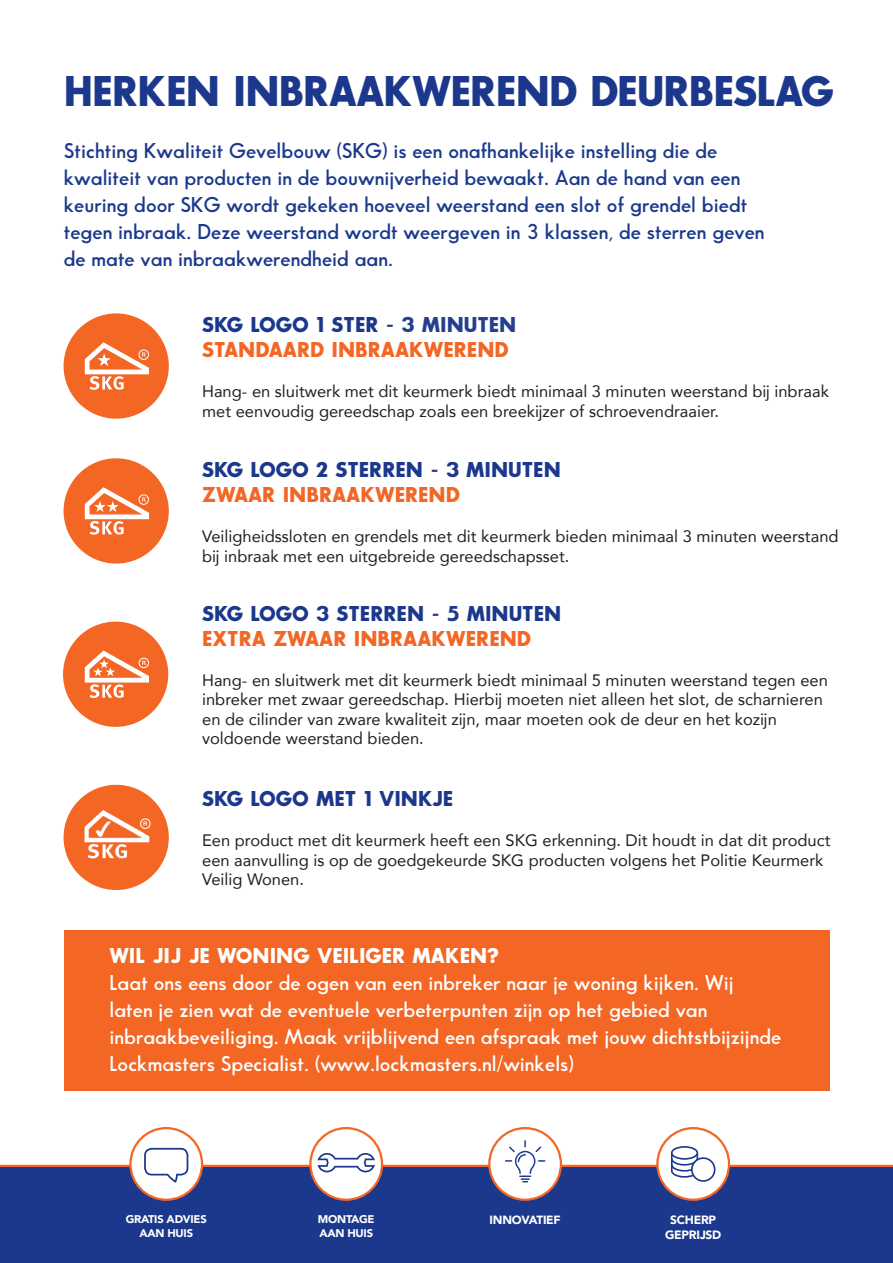
<style>
.page{position:relative;width:893px;height:1263px;background:#fff}
.page>*{position:absolute;margin:0;border:0;box-sizing:border-box;transform-origin:0 0}
.t1{font:42px "Sans Serif Bld FLF";letter-spacing:-.02em;color:#1b388c}
.t2{font:600 21px/27px "Sans Serif FLF";color:#1b388c}
.t3{font:600 21px/27px "Sans Serif FLF";color:#fff}
.t4{font:21px/25.2px "Sans Serif Bld FLF";color:#1b388c}
.t5{font:21px "Sans Serif Bld FLF";color:#f36624}
.t6{font:21px "Sans Serif Bld FLF";color:#fff}
.t7{font:16.5px/19.5px "Avenir";color:#231f20}
.t8{font:900 12px "Avenir";letter-spacing:-.02em;color:#fff}
.t9{font:900 11.85px "Avenir";letter-spacing:-.02em;color:#fff}
.t10{font:900 11.1px "Avenir";letter-spacing:-.02em;color:#fff}
.s1{color:#253f8e}
.s2{color:#f36624}
</style>
<div class="page">
<div style="left:0;top:1167px;width:893px;height:96px;background:#1b388c"></div>
<hr style="left:0;top:1165px;width:893px;height:2px;background:#f36624">
<div style="left:130px;top:1128px;width:72px;height:72px;background:#fff;border-radius:50%"></div>
<div style="left:129px;top:1127px;width:74px;height:74px;border:2px solid #f36624;border-radius:50%"></div>
<svg style="left:144px;top:1147px;width:45px;height:36px"></svg>
<div style="left:310px;top:1128px;width:72px;height:72px;background:#fff;border-radius:50%"></div>
<div style="left:309px;top:1127px;width:74px;height:74px;border:2px solid #f36624;border-radius:50%"></div>
<svg style="left:317px;top:1153px;width:58px;height:19px"></svg>
<div style="left:489px;top:1128px;width:72px;height:72px;background:#fff;border-radius:50%"></div>
<div style="left:488px;top:1127px;width:74px;height:74px;border:2px solid #f36624;border-radius:50%"></div>
<svg style="left:505px;top:1140px;width:40px;height:42px"></svg>
<div style="left:657px;top:1128px;width:72px;height:72px;background:#fff;border-radius:50%"></div>
<div style="left:656px;top:1127px;width:74px;height:74px;border:2px solid #f36624;border-radius:50%"></div>
<svg style="left:670px;top:1153px;width:29px;height:25px"></svg>
<div style="left:672px;top:1147px;width:25px;height:12px;background:#fff;border-radius:50%"></div>
<div style="left:671px;top:1146px;width:27px;height:14px;border:2px solid #1b388c;border-radius:50%"></div>
<div style="left:692px;top:1158px;width:23px;height:23px;background:#fff;border-radius:50%"></div>
<div style="left:691px;top:1157px;width:24px;height:25px;border:2px solid #1b388c;border-radius:50%"></div>
<div style="left:64px;top:313px;width:105px;height:106px;background:#f36624;border-radius:50%"></div>
<svg style="left:85px;top:342px;width:64px;height:48px"></svg>
<div style="left:64px;top:458px;width:105px;height:105px;background:#f36624;border-radius:50%"></div>
<svg style="left:85px;top:487px;width:64px;height:48px"></svg>
<div style="left:63px;top:622px;width:105px;height:105px;background:#f36624;border-radius:50%"></div>
<svg style="left:85px;top:650px;width:64px;height:48px"></svg>
<div style="left:64px;top:785px;width:105px;height:105px;background:#f36624;border-radius:50%"></div>
<img style="left:84px;top:810px;width:67px;height:49px">
<div style="left:64px;top:930px;width:766px;height:161px;background:#f36624"></div>
<p class="t1" style="left:64px;top:69px;width:771px">HERKEN INBRAAKWEREND DEURBESLAG</p>
<p class="t2" style="left:64px;top:137px;width:702px">Stichting Kwaliteit Gevelbouw (SKG) is een onafhankelijke instelling die de kwaliteit van producten in de bouwnijverheid bewaakt. Aan de hand van een keuring door SKG wordt gekeken hoeveel weerstand een slot of grendel biedt tegen inbraak. Deze weerstand wordt weergeven in 3 klassen, de sterren geven de mate van inbraakwerendheid aan.</p>
<p class="t4" style="left:202px;top:312px;width:316px">SKG LOGO 1 STER - <span class="s1">3 MINUTEN</span></p>
<p class="t5" style="left:202px;top:338px;width:308px">STANDAARD INBRAAKWEREND</p>
<p class="t7" style="left:202px;top:381px;width:628px">Hang- en sluitwerk met dit keurmerk biedt minimaal 3 minuten weerstand bij inbraak met eenvoudig gereedschap zoals een breekijzer of schroevendraaier.</p>
<p class="t4" style="left:202px;top:457px;width:360px">SKG LOGO 2 STERREN - 3 MINUTEN<br><span class="s2">ZWAAR INBRAAKWEREND</span></p>
<p class="t7" style="left:202px;top:526px;width:638px">Veiligheidssloten en grendels met dit keurmerk bieden minimaal 3 minuten weerstand bij inbraak met een uitgebreide gereedschapsset.</p>
<p class="t4" style="left:202px;top:601px;width:361px">SKG LOGO 3 STERREN - 5 MINUTEN</p>
<p class="t5" style="left:202px;top:627px;width:330px">EXTRA ZWAAR INBRAAKWEREND</p>
<p class="t7" style="left:202px;top:670px;width:627px">Hang- en sluitwerk met dit keurmerk biedt minimaal 5 minuten weerstand tegen een inbreker met zwaar gereedschap. Hierbij moeten niet alleen het slot, de scharnieren en de cilinder van zware kwaliteit zijn, maar moeten ook de deur en het kozijn voldoende weerstand bieden.</p>
<p class="t4" style="left:202px;top:786px;width:253px">SKG LOGO MET 1 VINKJE</p>
<p class="t7" style="left:202px;top:830px;width:630px">Een product met dit keurmerk heeft een SKG erkenning. Dit houdt in dat dit product een aanvulling is op de goedgekeurde SKG producten volgens het Politie Keurmerk</p>
<p class="t7" style="left:202px;top:869px;width:103px">Veilig Wonen.</p>
<p class="t6" style="left:109px;top:944px;width:391px">WIL JIJ JE WONING VEILIGER MAKEN?</p>
<p class="t3" style="left:109px;top:969px;width:673px">Laat ons eens door de ogen van een inbreker naar je woning kijken. Wij laten je zien wat de eventuele verbeterpunten zijn op het gebied van inbraakbeveiliging. Maak vrijblijvend een afspraak met jouw dichtstbijzijnde Lockmasters Specialist. (www.lockmasters.nl/winkels)</p>
<p class="t10" style="left:126px;top:1210px;width:83px">GRATIS ADVIES</p>
<p class="t10" style="left:139px;top:1223px;width:55px">AAN HUIS</p>
<p class="t10" style="left:318px;top:1210px;width:58px">MONTAGE</p>
<p class="t10" style="left:319px;top:1223px;width:55px">AAN HUIS</p>
<p class="t9" style="left:490px;top:1210px;width:72px">INNOVATIEF</p>
<p class="t8" style="left:670px;top:1210px;width:47px">SCHERP</p>
<p class="t8" style="left:665px;top:1224px;width:58px">GEPRIJSD</p>
</div>
